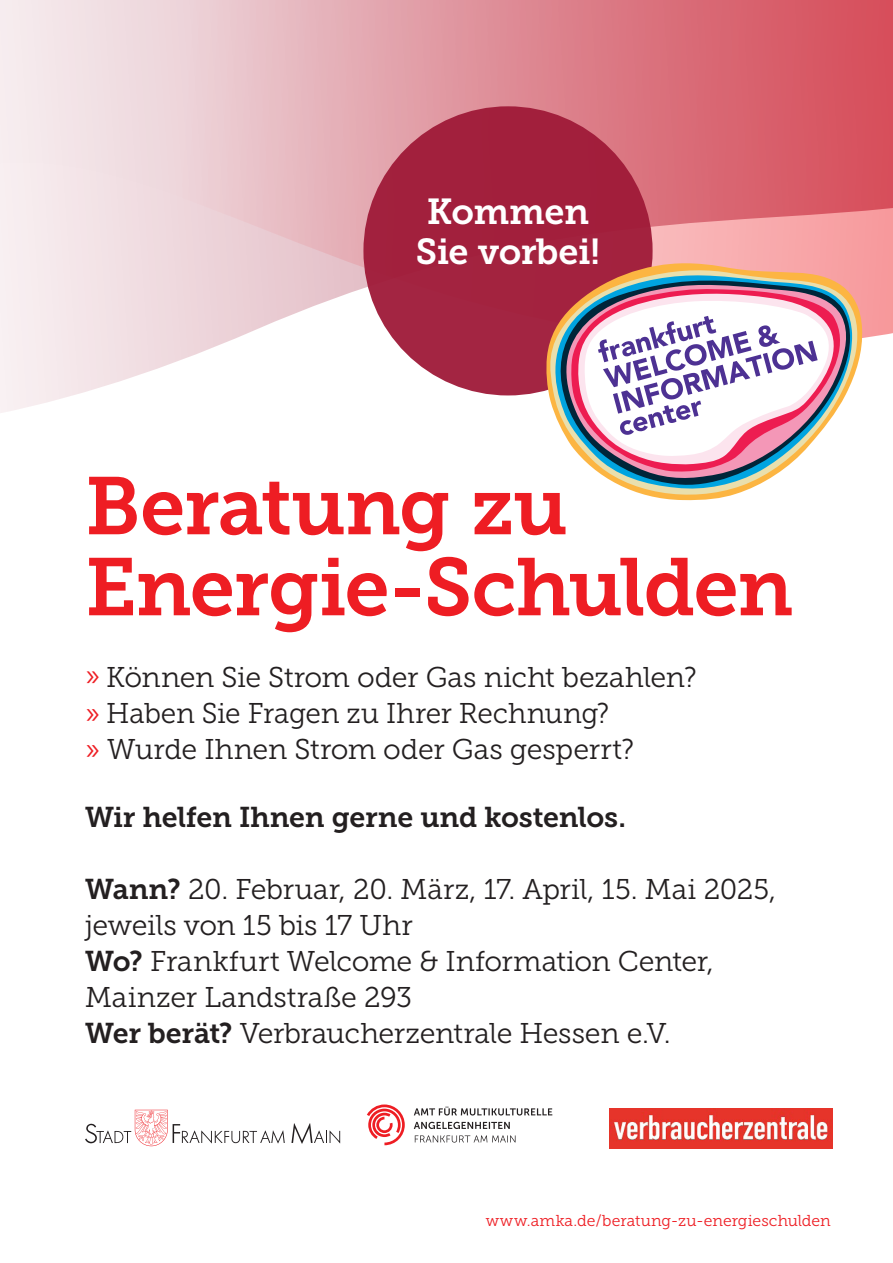
<style>
.page{position:relative;width:893px;height:1263px;background:#fff}
.page>*{position:absolute;margin:0;border:0;box-sizing:border-box;transform-origin:0 0}
.t1{font:81px "Museo Slab 700";letter-spacing:-.02em;color:#ee1d23}
.t2{font:36px "Museo Slab 700";letter-spacing:-.015em;color:#fff}
.Plakat_Fließtext_300{font:28.5px "Museo Slab 300";letter-spacing:-.01em;color:#231f20}
.Plakat_Fließtext_300-2{font:28.5px "Museo Slab 700";letter-spacing:-.01em;color:#231f20}
.t3{font:15.75px "Museo Slab 300";color:#ee1d23}
.s1{color:#ee1d23}
.s2{font-family:"Museo Slab 700"}
</style>
<div class="page">
<svg style="left:0;top:346px;width:546px;height:67px"></svg>
<svg style="left:0;top:0;width:893px;height:346px;background:#e7abb2"></svg>
<div style="left:363px;top:106px;width:290px;height:289px;background:#9f1a38;border-radius:50%"></div>
<svg style="left:415px;top:1135px;width:100px;height:7px"></svg>
<svg style="left:414px;top:1122px;width:96px;height:7px"></svg>
<svg style="left:414px;top:1106px;width:138px;height:9px"></svg>
<svg style="left:367px;top:1104px;width:38px;height:41px"></svg>
<svg style="left:291px;top:1123px;width:49px;height:21px"></svg>
<svg style="left:85px;top:1110px;width:200px;height:36px"></svg>
<svg style="left:642px;top:263px;width:220px;height:91px"></svg>
<svg style="left:626px;top:269px;width:233px;height:231px"></svg>
<svg style="left:606px;top:276px;width:254px;height:213px"></svg>
<svg style="left:546px;top:283px;width:304px;height:197px"></svg>
<svg style="left:571px;top:288px;width:278px;height:185px"></svg>
<svg style="left:578px;top:292px;width:264px;height:173px;background:#c694a2"></svg>
<svg style="left:584px;top:299px;width:256px;height:157px"></svg>
<img style="left:609px;top:1109px;width:224px;height:40px">
<p class="t2" style="left:427px;top:191px;width:164px">Kommen</p>
<p class="t2" style="left:416px;top:231px;width:186px">Sie vorbei!</p>
<p class="t1" style="left:85px;top:460px;width:484px">Beratung zu</p>
<p class="t1" style="left:85px;top:541px;width:710px">Energie-Schulden</p>
<p class="Plakat_Fließtext_300" style="left:85px;top:662px;width:613px"><span class="s1">»</span> Können Sie Strom oder Gas nicht bezahlen?</p>
<p class="Plakat_Fließtext_300" style="left:85px;top:698px;width:526px"><span class="s1">»</span> Haben Sie Fragen zu Ihrer Rechnung?</p>
<p class="Plakat_Fließtext_300" style="left:85px;top:734px;width:550px"><span class="s1">»</span> Wurde Ihnen Strom oder Gas gesperrt?</p>
<p class="Plakat_Fließtext_300-2" style="left:85px;top:801px;width:542px">Wir helfen Ihnen gerne und kostenlos.</p>
<p class="Plakat_Fließtext_300" style="left:85px;top:873px;width:692px"><span class="s2">Wann?</span> 20. Februar, 20. März, 17. April, 15. Mai 2025,</p>
<p class="Plakat_Fließtext_300" style="left:85px;top:909px;width:329px">jeweils von 15 bis 17 Uhr</p>
<p class="Plakat_Fließtext_300" style="left:85px;top:945px;width:630px"><span class="s2">Wo?</span> Frankfurt Welcome &amp; Information Center,</p>
<p class="Plakat_Fließtext_300" style="left:85px;top:981px;width:329px">Mainzer Landstraße 293</p>
<p class="Plakat_Fließtext_300" style="left:85px;top:1017px;width:587px"><span class="s2">Wer berät?</span> Verbraucherzentrale Hessen e.V.</p>
<p class="t3" style="left:486px;top:1212px;width:346px">www.amka.de/beratung-zu-energieschulden</p>
</div>
